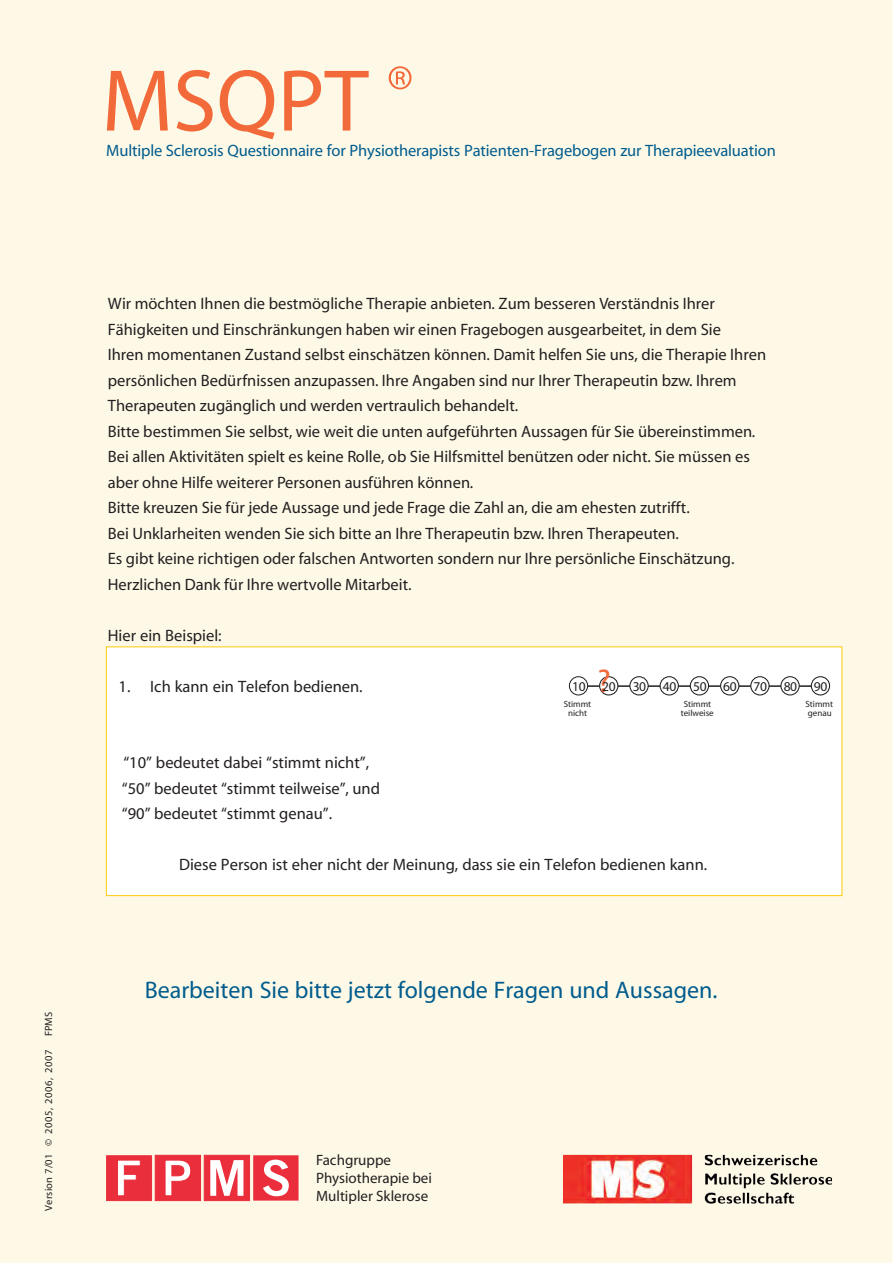
<style>
.page{position:relative;width:893px;height:1263px;background:#fff}
.page>*{position:absolute;margin:0;border:0;box-sizing:border-box;transform-origin:0 0}
.t1{font:700 88.5px "Avant Garde IT Cby BT";color:#f2693a}
.t2{font:700 24px "Avant Garde IT Cby BT";color:#015c8d}
.t3{font:500 16.5px/25.5px "Avant Garde IT Cby BT";color:#231f20}
.t4{font:600 16.5px "Avant Garde IT Cby BT";letter-spacing:-.01em;color:#015c8d}
.t5{font:italic 500 16.5px "Avant Garde IT Cby BT";color:#231f20}
.t6{font:15px/18px "Myriad";color:#231f20}
.t7{font:13.5px "Serifa BT";letter-spacing:-.03em;color:#231f20}
.t8{font:500 10.5px "Avant Garde IT Cby BT";color:#231f20}
.t9{font:italic 9px/9px "Serifa BT";color:#231f20;text-align:center}
</style>
<div class="page">
<div style="left:0;top:0;width:892px;height:1263px;background:#fef9e7"></div>
<div style="left:106px;top:647px;width:736px;height:249px;background:#fff"></div>
<div style="left:106px;top:646px;width:736px;height:250px;border:1px solid #feca0a"></div>
<div style="left:569px;top:676px;width:19px;height:19px;border:1px solid #231f20;border-radius:50%"></div>
<div style="left:599px;top:676px;width:19px;height:19px;border:1px solid #231f20;border-radius:50%"></div>
<div style="left:629px;top:676px;width:20px;height:19px;border:1px solid #231f20;border-radius:50%"></div>
<div style="left:660px;top:676px;width:19px;height:19px;border:1px solid #231f20;border-radius:50%"></div>
<div style="left:690px;top:676px;width:19px;height:19px;border:1px solid #231f20;border-radius:50%"></div>
<div style="left:720px;top:676px;width:19px;height:19px;border:1px solid #231f20;border-radius:50%"></div>
<div style="left:750px;top:676px;width:20px;height:19px;border:1px solid #231f20;border-radius:50%"></div>
<div style="left:780px;top:676px;width:20px;height:19px;border:1px solid #231f20;border-radius:50%"></div>
<div style="left:811px;top:676px;width:19px;height:19px;border:1px solid #231f20;border-radius:50%"></div>
<img style="left:563px;top:1154px;width:269px;height:50px">
<div style="left:106px;top:1155px;width:46px;height:45px;background:#ea2e3c"></div>
<div style="left:106px;top:1155px;width:46px;height:46px;border:1px solid #ea2e3c"></div>
<svg style="left:118px;top:1160px;width:23px;height:36px"></svg>
<div style="left:155px;top:1155px;width:46px;height:45px;background:#ea2e3c"></div>
<div style="left:155px;top:1155px;width:46px;height:46px;border:1px solid #ea2e3c"></div>
<svg style="left:165px;top:1160px;width:26px;height:36px"></svg>
<div style="left:204px;top:1155px;width:46px;height:45px;background:#ea2e3c"></div>
<div style="left:204px;top:1155px;width:46px;height:46px;border:1px solid #ea2e3c"></div>
<svg style="left:210px;top:1160px;width:33px;height:36px"></svg>
<div style="left:253px;top:1155px;width:46px;height:45px;background:#ea2e3c"></div>
<svg style="left:263px;top:1159px;width:26px;height:37px"></svg>
<svg style="left:581px;top:676px;width:235px;height:16px"></svg>
<h1 class="t1" style="left:102px;top:57px;width:313px">MSQPT <sup>®</sup></h1>
<p class="t4" style="left:106px;top:142px;width:671px">Multiple Sclerosis Questionnaire for Physiotherapists Patienten-Fragebogen zur Therapieevaluation</p>
<p class="t8" style="left:43px;top:1036px;width:26px;rotate:-90deg">MPF S</p>
<p class="t8" style="left:43px;top:1134px;width:86px;rotate:-90deg">7002, 6002, 5002</p>
<p class="t8" style="left:43px;top:1146px;width:9px;rotate:-90deg">©</p>
<p class="t8" style="left:43px;top:1211px;width:59px;rotate:-90deg">eV oi sr 10/7n</p>
<p class="t3" style="left:108px;top:292px;width:660px">Wir möchten Ihnen die bestmögliche Therapie anbieten. Zum besseren Verständnis Ihrer Fähigkeiten und Einschränkungen haben wir einen Fragebogen ausgearbeitet, in dem Sie<br>Ihren momentanen Zustand selbst einschätzen können. Damit helfen Sie uns, die Therapie Ihren persönlichen Bedürfnissen anzupassen. Ihre Angaben sind nur Ihrer Therapeutin bzw. Ihrem Therapeuten zugänglich und werden vertraulich behandelt.<br>Bitte bestimmen Sie selbst, wie weit die unten aufgeführten Aussagen für Sie übereinstimmen.<br>Bei allen Aktivitäten spielt es keine Rolle, ob Sie Hilfsmittel benützen oder nicht. Sie müssen es aber ohne Hilfe weiterer Personen ausführen können.<br>Bitte kreuzen Sie für jede Aussage und jede Frage die Zahl an, die am ehesten zutrifft.<br>Bei Unklarheiten wenden Sie sich bitte an Ihre Therapeutin bzw. Ihren Therapeuten.<br>Es gibt keine richtigen oder falschen Antworten sondern nur Ihre persönliche Einschätzung.<br>Herzlichen Dank für Ihre wertvolle Mitarbeit.</p>
<p class="t5" style="left:108px;top:627px;width:115px">Hier ein Beispiel:</p>
<p class="t3" style="left:119px;top:674px;width:246px">1. Ich kann ein Telefon bedienen.</p>
<p class="t7" style="left:572px;top:680px;width:45px">10 20</p>
<p class="t7" style="left:633px;top:680px;width:196px">30 40 50 60 70 80 90</p>
<p class="t9" style="left:564px;top:700px;width:29px">Stimmt nicht</p>
<p class="t9" style="left:681px;top:700px;width:35px">Stimmt teilweise</p>
<p class="t9" style="left:805px;top:700px;width:29px;text-align:left">Stimmt genau</p>
<p class="t3" style="left:122px;top:751px;width:260px">“10” bedeutet dabei “stimmt nicht”, “50” bedeutet “stimmt teilweise”, und “90” bedeutet “stimmt genau”.</p>
<p class="t5" style="left:179px;top:857px;width:530px">Diese Person ist eher nicht der Meinung, dass sie ein Telefon bedienen kann.</p>
<h2 class="t2" style="left:145px;top:978px;width:574px">Bearbeiten Sie bitte jetzt folgende Fragen und Aussagen.</h2>
<p class="t6" style="left:316px;top:1151px;width:117px">Fachgruppe<br>Physiotherapie bei<br>Multipler Sklerose</p>
</div>
